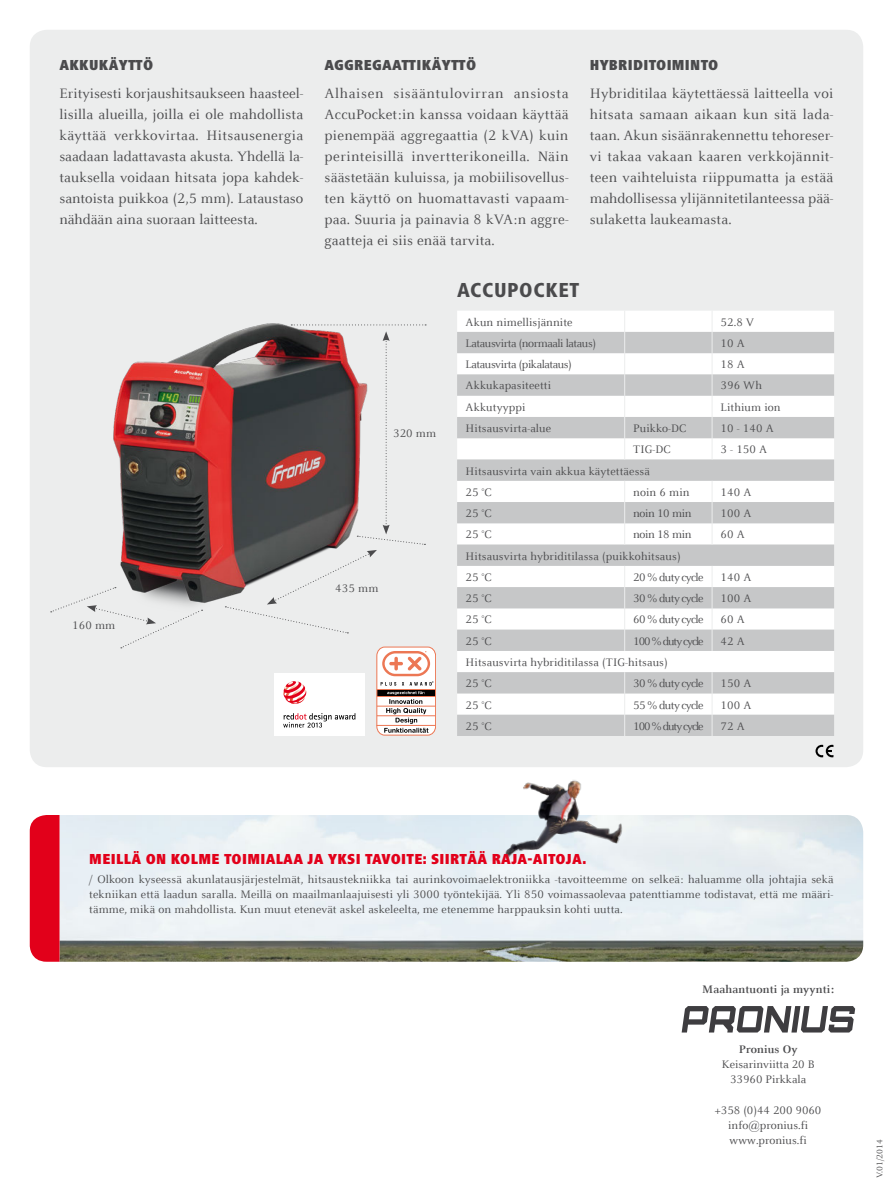
<style>
.page{position:relative;width:893px;height:1191px;background:#fff}
.page>*{position:absolute;margin:0;border:0;box-sizing:border-box;transform-origin:0 0}
._14_18_LW30_Frut_hea{font:800 condensed 21px "Frutiger Next LTW1 G";letter-spacing:.03em;color:#4b4b4d}
._20_24_LW20_Frut_bla{font:15px/21px "Celeste Offc Pro";letter-spacing:.005em;color:#4b4b4d;text-align:justify}
._10_14_LW20_Frut_bla{font:900 condensed 15px "Frutiger Next LTW1 G";letter-spacing:.02em;color:#e2001a}
._20_24_LW20_Frut_bla-2{font:900 condensed 15px "Frutiger Next LTW1 G";letter-spacing:.02em;color:#4b4b4d}
._8_10_LW10_Celeste_r{font:12px/15px "Celeste Offc Pro";letter-spacing:.01em;color:#4b4b4d;text-align:justify}
.Text_Adresse_REG{font:12px "Celeste Offc Pro";color:#4b4b4d}
._8_10_LW10_Celeste_r-2{font:12px "Celeste Offc Pro";letter-spacing:-.045em;color:#4b4b4d}
._8_10_LW10_Celeste_r-3{font:12px "Celeste Offc Pro";letter-spacing:-.035em;color:#4b4b4d}
.Text_Adresse_BOLD{font:700 12px "Celeste Offc Pro";letter-spacing:.01em;color:#4b4b4d}
._8_10_LW10_Celeste_r-4{font:12px "Celeste Offc Pro";letter-spacing:-.08em;color:#4b4b4d}
._8_10_LW10_Celeste_r-5{font:12px "Celeste Offc Pro";letter-spacing:-.03em;color:#4b4b4d}
.Copy{font:12px "Celeste Offc Pro";letter-spacing:.01em;color:#4b4b4d}
._8_10_LW10_Celeste_r-6{font:9px "Celeste Offc Pro";letter-spacing:.01em;color:#4b4b4d}
</style>
<div class="page">
<div style="left:30px;top:30px;width:833px;height:737px;background:#eceded;border-radius:17px"></div>
<img style="left:60px;top:815px;width:803px;height:146px">
<div style="left:30px;top:815px;width:30px;height:146px;background:#e2001a"></div>
<img style="left:503px;top:780px;width:124px;height:85px">
<svg style="left:682px;top:1006px;width:173px;height:26px"></svg>
<img style="left:113px;top:323px;width:267px;height:280px">
<svg style="left:291px;top:324px;width:135px;height:1px"></svg>
<svg style="left:225px;top:331px;width:200px;height:302px"></svg>
<svg style="left:51px;top:587px;width:152px;height:61px"></svg>
<div style="left:457px;top:311px;width:377px;height:21px;background:#fff"></div>
<svg style="left:457px;top:332px;width:377px;height:404px;background:#e0e1e1"></svg>
<svg style="left:624px;top:311px;width:1px;height:148px"></svg>
<svg style="left:712px;top:311px;width:1px;height:148px"></svg>
<svg style="left:624px;top:481px;width:1px;height:63px"></svg>
<svg style="left:712px;top:481px;width:1px;height:63px"></svg>
<svg style="left:624px;top:566px;width:1px;height:85px"></svg>
<svg style="left:712px;top:566px;width:1px;height:85px"></svg>
<svg style="left:624px;top:672px;width:1px;height:64px"></svg>
<svg style="left:712px;top:672px;width:1px;height:64px"></svg>
<div style="left:274px;top:673px;width:91px;height:62px;background:#fff"></div>
<svg style="left:283px;top:713px;width:72px;height:14px"></svg>
<svg style="left:283px;top:681px;width:23px;height:23px"></svg>
<div style="left:377px;top:647px;width:59px;height:88px;background:#fff;border-radius:8px"></div>
<hr style="left:377px;top:715px;width:59px;height:1px;background:#ec7754">
<hr style="left:377px;top:706px;width:59px;height:1px;background:#ec7754">
<div style="left:377px;top:689px;width:59px;height:8px;background:#000;border:1px solid #ec7754"></div>
<div style="left:377px;top:647px;width:59px;height:88px;border:1px solid #ec7754;border-radius:8px"></div>
<hr style="left:377px;top:725px;width:59px;height:1px;background:#ec7754">
<svg style="left:381px;top:651px;width:53px;height:34px"></svg>
<svg style="left:384px;top:691px;width:44px;height:41px"></svg>
<svg style="left:815px;top:745px;width:18px;height:12px"></svg>
<p class="_20_24_LW20_Frut_bla-2" style="left:59px;top:56px;width:95px">AKKUKÄYTTÖ</p>
<p class="_20_24_LW20_Frut_bla" style="left:59px;top:83px;width:245px">Erityisesti korjaushitsaukseen haasteel&shy;lisilla alueilla, joilla ei ole mahdollista käyttää verkkovirtaa. Hitsausenergia saadaan ladattavasta akusta. Yhdellä la&shy;tauksella voidaan hitsata jopa kahdek&shy;santoista puikkoa (2,5 mm). Lataustaso nähdään aina suoraan laitteesta.</p>
<p class="Copy" style="left:72px;top:618px;width:45px">160 mm</p>
<p class="_20_24_LW20_Frut_bla-2" style="left:325px;top:56px;width:153px">AGGREGAATTIKÄYTTÖ</p>
<p class="_20_24_LW20_Frut_bla" style="left:325px;top:83px;width:246px">Alhaisen sisääntulovirran ansiosta AccuPocket:in kanssa voidaan käyttää pienempää aggregaattia (2 kVA) kuin perinteisillä invertterikoneilla. Näin säästetään kuluissa, ja mobiilisovellus&shy;ten käyttö on huomattavasti vapaam&shy;paa. Suuria ja painavia 8 kVA:n aggre&shy;gaatteja ei siis enää tarvita.</p>
<p class="_20_24_LW20_Frut_bla-2" style="left:590px;top:56px;width:130px">HYBRIDITOIMINTO</p>
<p class="_20_24_LW20_Frut_bla" style="left:590px;top:83px;width:245px">Hybriditilaa käytettäessä laitteella voi hitsata samaan aikaan kun sitä lada&shy;taan. Akun sisäänrakennettu tehoreser&shy;vi takaa vakaan kaaren verkkojännit&shy;teen vaihteluista riippumatta ja estää mahdollisessa ylijännitetilanteessa pää&shy;sulaketta laukeamasta.</p>
<p class="_14_18_LW30_Frut_hea" style="left:457px;top:278px;width:124px">ACCUPOCKET</p>
<p class="Copy" style="left:393px;top:426px;width:45px">320 mm</p>
<p class="Copy" style="left:335px;top:581px;width:45px">435 mm</p>
<p class="_8_10_LW10_Celeste_r" style="left:466px;top:314px;width:109px">Akun nimellisjännite</p>
<p class="_8_10_LW10_Celeste_r" style="left:721px;top:314px;width:35px">52.8 V</p>
<p class="_8_10_LW10_Celeste_r-3" style="left:466px;top:336px;width:132px">Latausvirta (normaali lataus)</p>
<p class="_8_10_LW10_Celeste_r" style="left:721px;top:335px;width:26px">10 A</p>
<p class="_8_10_LW10_Celeste_r-3" style="left:466px;top:357px;width:108px">Latausvirta (pikalataus)</p>
<p class="_8_10_LW10_Celeste_r" style="left:721px;top:357px;width:26px">18 A</p>
<p class="_8_10_LW10_Celeste_r" style="left:466px;top:378px;width:87px">Akkukapasiteetti</p>
<p class="_8_10_LW10_Celeste_r" style="left:721px;top:378px;width:43px">396 Wh</p>
<p class="_8_10_LW10_Celeste_r" style="left:466px;top:399px;width:61px">Akkutyyppi</p>
<p class="_8_10_LW10_Celeste_r" style="left:721px;top:399px;width:62px">Lithium ion</p>
<p class="_8_10_LW10_Celeste_r" style="left:466px;top:420px;width:87px">Hitsausvirta-alue</p>
<p class="_8_10_LW10_Celeste_r" style="left:633px;top:420px;width:55px">Puikko-DC</p>
<p class="_8_10_LW10_Celeste_r" style="left:721px;top:420px;width:55px">10 - 140 A</p>
<p class="_8_10_LW10_Celeste_r" style="left:633px;top:442px;width:39px">TIG-DC</p>
<p class="_8_10_LW10_Celeste_r" style="left:721px;top:442px;width:48px">3 - 150 A</p>
<p class="_8_10_LW10_Celeste_r" style="left:466px;top:463px;width:186px">Hitsausvirta vain akkua käytettäessä</p>
<p class="_8_10_LW10_Celeste_r" style="left:466px;top:484px;width:28px">25 °C</p>
<p class="_8_10_LW10_Celeste_r" style="left:633px;top:484px;width:58px">noin 6 min</p>
<p class="_8_10_LW10_Celeste_r" style="left:721px;top:484px;width:32px">140 A</p>
<p class="_8_10_LW10_Celeste_r" style="left:466px;top:505px;width:28px">25 °C</p>
<p class="_8_10_LW10_Celeste_r-5" style="left:633px;top:506px;width:60px">noin 10 min</p>
<p class="_8_10_LW10_Celeste_r" style="left:721px;top:505px;width:32px">100 A</p>
<p class="_8_10_LW10_Celeste_r" style="left:466px;top:527px;width:28px">25 °C</p>
<p class="_8_10_LW10_Celeste_r-5" style="left:633px;top:527px;width:60px">noin 18 min</p>
<p class="_8_10_LW10_Celeste_r" style="left:721px;top:527px;width:26px">60 A</p>
<p class="_8_10_LW10_Celeste_r" style="left:466px;top:548px;width:217px">Hitsausvirta hybriditilassa (puikkohitsaus)</p>
<p class="_8_10_LW10_Celeste_r" style="left:466px;top:569px;width:28px">25 °C</p>
<p class="_8_10_LW10_Celeste_r-2" style="left:633px;top:570px;width:72px">20 % duty cycle</p>
<p class="_8_10_LW10_Celeste_r" style="left:721px;top:569px;width:32px">140 A</p>
<p class="_8_10_LW10_Celeste_r" style="left:466px;top:591px;width:28px">25 °C</p>
<p class="_8_10_LW10_Celeste_r-2" style="left:633px;top:591px;width:72px">30 % duty cycle</p>
<p class="_8_10_LW10_Celeste_r" style="left:721px;top:591px;width:32px">100 A</p>
<p class="_8_10_LW10_Celeste_r" style="left:466px;top:612px;width:28px">25 °C</p>
<p class="_8_10_LW10_Celeste_r-2" style="left:633px;top:612px;width:72px">60 % duty cycle</p>
<p class="_8_10_LW10_Celeste_r" style="left:721px;top:612px;width:26px">60 A</p>
<p class="_8_10_LW10_Celeste_r" style="left:466px;top:633px;width:28px">25 °C</p>
<p class="_8_10_LW10_Celeste_r-4" style="left:633px;top:633px;width:72px">100 % duty cycle</p>
<p class="_8_10_LW10_Celeste_r" style="left:721px;top:633px;width:26px">42 A</p>
<p class="_8_10_LW10_Celeste_r" style="left:466px;top:654px;width:204px">Hitsausvirta hybriditilassa (TIG-hitsaus)</p>
<p class="_8_10_LW10_Celeste_r" style="left:466px;top:676px;width:28px">25 °C</p>
<p class="_8_10_LW10_Celeste_r-2" style="left:633px;top:676px;width:72px">30 % duty cycle</p>
<p class="_8_10_LW10_Celeste_r" style="left:721px;top:676px;width:32px">150 A</p>
<p class="_8_10_LW10_Celeste_r" style="left:466px;top:697px;width:28px">25 °C</p>
<p class="_8_10_LW10_Celeste_r-2" style="left:633px;top:697px;width:72px">55 % duty cycle</p>
<p class="_8_10_LW10_Celeste_r" style="left:721px;top:697px;width:32px">100 A</p>
<p class="_8_10_LW10_Celeste_r" style="left:466px;top:718px;width:28px">25 °C</p>
<p class="_8_10_LW10_Celeste_r-4" style="left:633px;top:718px;width:72px">100 % duty cycle</p>
<p class="_8_10_LW10_Celeste_r" style="left:721px;top:718px;width:26px">72 A</p>
<p class="_10_14_LW20_Frut_bla" style="left:89px;top:850px;width:498px">MEILLÄ ON KOLME TOIMIALAA JA YKSI TAVOITE: SIIRTÄÄ RAJA-AITOJA.</p>
<p class="_8_10_LW10_Celeste_r" style="left:89px;top:871px;width:746px">/ Olkoon kyseessä akunlatausjärjestelmät, hitsaustekniikka tai aurinkovoimaelektroniikka -tavoitteemme on selkeä: haluamme olla johtajia sekä tekniikan että laadun saralla. Meillä on maailmanlaajuisesti yli 3000 työntekijää. Yli 850 voimassaolevaa patenttiamme todistavat, että me määri&shy;tämme, mikä on mahdollista. Kun muut etenevät askel askeleelta, me etenemme harppauksin kohti uutta.</p>
<p class="Text_Adresse_BOLD" style="left:702px;top:982px;width:134px">Maahantuonti ja myynti:</p>
<p class="Text_Adresse_BOLD" style="left:739px;top:1042px;width:60px">Pronius Oy</p>
<p class="Text_Adresse_REG" style="left:722px;top:1057px;width:94px">Keisarinviitta 20 B</p>
<p class="Text_Adresse_REG" style="left:730px;top:1072px;width:78px">33960 Pirkkala</p>
<p class="Text_Adresse_REG" style="left:715px;top:1102px;width:108px">+358 (0)44 200 9060</p>
<p class="Text_Adresse_REG" style="left:728px;top:1117px;width:81px">info@pronius.fi</p>
<p class="Text_Adresse_REG" style="left:729px;top:1132px;width:79px">www.pronius.fi</p>
<p class="_8_10_LW10_Celeste_r-6" style="left:874px;top:1178px;width:41px;rotate:-90deg">V.01/2014</p>
</div>
